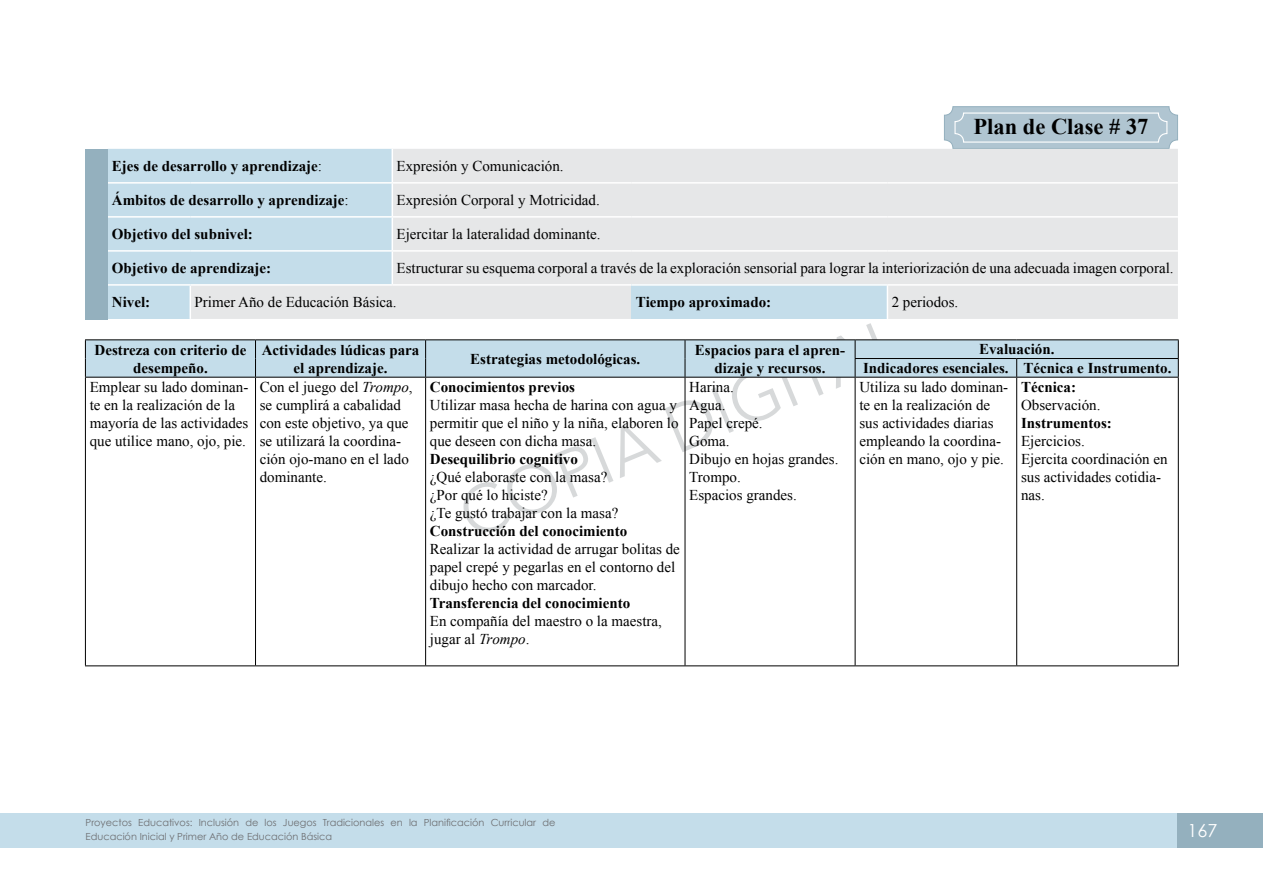
<style>
.page{position:relative;width:1263px;height:893px;background:#fff}
.page>*{position:absolute;margin:0;border:0;box-sizing:border-box;transform-origin:0 0}
.t1{font:700 22.5px "Times New Roman";color:#000}
.t2{font:18px "Century Gothic";color:#fff}
.t3{font:15px/18px "Times New Roman";color:#000}
.t4{font:700 15px/18px "Times New Roman";color:#000;text-align:center}
.t5{font:9.75px/13.5px "Century Gothic";color:#6d6e71}
.s1{font-weight:400}
.s2{font-style:italic}
</style>
<div class="page">
<div style="left:0;top:813px;width:1178px;height:34px;background:#c4ddea"></div>
<div style="left:1178px;top:813px;width:85px;height:34px;background:#94b0be"></div>
<svg style="left:463px;top:323px;width:414px;height:209px"></svg>
<div style="left:944px;top:107px;width:233px;height:41px;background:#b0c5d1;border-radius:9px"></div>
<div style="left:944px;top:106px;width:234px;height:43px;border:1px solid #94b0be;border-radius:9px"></div>
<div style="left:954px;top:112px;width:213px;height:31px;border:1px solid #fff;border-radius:9px"></div>
<div style="left:108px;top:149px;width:82px;height:135px;background:#c4ddea"></div>
<svg style="left:190px;top:149px;width:988px;height:170px;background:#e0e5e8"></svg>
<div style="left:108px;top:285px;width:82px;height:34px;background:#c4ddea"></div>
<div style="left:631px;top:285px;width:256px;height:34px;background:#c4ddea"></div>
<hr style="left:392px;top:149px;width:1px;height:33px;background:#fff">
<hr style="left:108px;top:182px;width:82px;height:2px;background:#fff">
<hr style="left:190px;top:182px;width:202px;height:2px;background:#fff">
<hr style="left:392px;top:182px;width:239px;height:2px;background:#fff">
<hr style="left:392px;top:184px;width:1px;height:32px;background:#fff">
<hr style="left:631px;top:182px;width:256px;height:2px;background:#fff">
<hr style="left:887px;top:182px;width:291px;height:2px;background:#fff">
<hr style="left:108px;top:216px;width:82px;height:2px;background:#fff">
<hr style="left:190px;top:216px;width:202px;height:2px;background:#fff">
<hr style="left:392px;top:216px;width:239px;height:2px;background:#fff">
<hr style="left:392px;top:218px;width:1px;height:32px;background:#fff">
<hr style="left:631px;top:216px;width:256px;height:2px;background:#fff">
<hr style="left:887px;top:216px;width:291px;height:2px;background:#fff">
<hr style="left:108px;top:250px;width:82px;height:2px;background:#fff">
<hr style="left:190px;top:250px;width:202px;height:2px;background:#fff">
<hr style="left:392px;top:250px;width:239px;height:2px;background:#fff">
<hr style="left:392px;top:252px;width:1px;height:32px;background:#fff">
<hr style="left:631px;top:250px;width:256px;height:2px;background:#fff">
<hr style="left:887px;top:250px;width:291px;height:2px;background:#fff">
<hr style="left:190px;top:286px;width:1px;height:33px;background:#fff">
<hr style="left:887px;top:286px;width:1px;height:33px;background:#fff">
<hr style="left:108px;top:284px;width:82px;height:2px;background:#fff">
<hr style="left:190px;top:284px;width:202px;height:2px;background:#fff">
<hr style="left:392px;top:284px;width:239px;height:2px;background:#fff">
<hr style="left:631px;top:284px;width:256px;height:2px;background:#fff">
<hr style="left:887px;top:284px;width:291px;height:2px;background:#fff">
<div style="left:85px;top:149px;width:23px;height:170px;background:#94b0be"></div>
<hr style="left:85px;top:665px;width:170px;height:1px;background:#000">
<hr style="left:255px;top:665px;width:171px;height:1px;background:#000">
<hr style="left:426px;top:665px;width:259px;height:1px;background:#000">
<hr style="left:685px;top:665px;width:170px;height:1px;background:#000">
<hr style="left:855px;top:665px;width:162px;height:1px;background:#000">
<hr style="left:1017px;top:665px;width:162px;height:1px;background:#000">
<hr style="left:85px;top:378px;width:1px;height:287px;background:#000">
<hr style="left:255px;top:378px;width:1px;height:287px;background:#000">
<hr style="left:425px;top:378px;width:1px;height:287px;background:#000">
<hr style="left:685px;top:378px;width:1px;height:287px;background:#000">
<hr style="left:855px;top:378px;width:1px;height:287px;background:#000">
<hr style="left:1016px;top:378px;width:1px;height:287px;background:#000">
<hr style="left:1178px;top:378px;width:1px;height:287px;background:#000">
<hr style="left:85px;top:339px;width:170px;height:1px;background:#000">
<hr style="left:85px;top:377px;width:170px;height:1px;background:#000">
<hr style="left:255px;top:339px;width:171px;height:1px;background:#000">
<hr style="left:255px;top:377px;width:171px;height:1px;background:#000">
<hr style="left:426px;top:339px;width:259px;height:1px;background:#000">
<hr style="left:426px;top:377px;width:259px;height:1px;background:#000">
<hr style="left:685px;top:339px;width:170px;height:1px;background:#000">
<hr style="left:685px;top:377px;width:170px;height:1px;background:#000">
<hr style="left:855px;top:339px;width:162px;height:1px;background:#000">
<hr style="left:1017px;top:339px;width:162px;height:1px;background:#000">
<hr style="left:855px;top:377px;width:162px;height:1px;background:#000">
<svg style="left:85px;top:340px;width:1094px;height:37px;background:#bdd5e2"></svg>
<hr style="left:1017px;top:377px;width:162px;height:1px;background:#000">
<h1 class="t1" style="left:973px;top:111px;width:177px">Plan de Clase # 37</h1>
<p class="t4" style="left:112px;top:157px;width:211px">Ejes de desarrollo y aprendizaje<span class="s1">:</span></p>
<p class="t3" style="left:397px;top:157px;width:169px">Expresión y Comunicación.</p>
<p class="t4" style="left:112px;top:191px;width:238px">Ámbitos de desarrollo y aprendizaje<span class="s1">:</span></p>
<p class="t3" style="left:397px;top:191px;width:205px">Expresión Corporal y Motricidad.</p>
<p class="t4" style="left:112px;top:225px;width:142px">Objetivo del subnivel:</p>
<p class="t3" style="left:397px;top:225px;width:206px">Ejercitar la lateralidad dominante.</p>
<p class="t4" style="left:112px;top:259px;width:161px">Objetivo de aprendizaje:</p>
<p class="t3" style="left:397px;top:259px;width:779px">Estructurar su esquema corporal a través de la exploración sensorial para lograr la interiorización de una adecuada imagen corporal.</p>
<p class="t4" style="left:112px;top:293px;width:40px">Nivel:</p>
<p class="t3" style="left:195px;top:293px;width:204px">Primer Año de Educación Básica.</p>
<p class="t4" style="left:636px;top:293px;width:137px">Tiempo aproximado:</p>
<p class="t3" style="left:892px;top:293px;width:68px">2 periodos.</p>
<p class="t4" style="left:95px;top:340px;width:153px">Destreza con criterio de desempeño.</p>
<p class="t4" style="left:262px;top:340px;width:159px">Actividades lúdicas para el aprendizaje.</p>
<p class="t4" style="left:470px;top:349px;width:171px">Estrategias metodológicas.</p>
<p class="t4" style="left:695px;top:340px;width:152px">Espacios para el apren&shy;dizaje y recursos.</p>
<p class="t4" style="left:863px;top:340px;width:310px;line-height:18.6px">Evaluación.<br>Indicadores esenciales. Técnica e Instrumento.</p>
<p class="t3" style="left:90px;top:378px;width:160px">Emplear su lado dominan&shy;te en la realización de la mayoría de las actividades que utilice mano, ojo, pie.</p>
<p class="t3" style="left:260px;top:378px;width:154px">Con el juego del <span class="s2">Trompo</span>, se cumplirá a cabalidad con este objetivo, ya que se utilizará la coordina&shy;ción ojo-mano en el lado dominante.</p>
<p class="t4" style="left:430px;top:377px;width:147px">Conocimientos previos</p>
<p class="t3" style="left:689px;top:378px;width:151px">Harina.<br>Agua.<br>Papel crepé.<br>Goma.<br>Dibujo en hojas grandes.<br>Trompo.<br>Espacios grandes.</p>
<p class="t3" style="left:859px;top:378px;width:150px">Utiliza su lado dominan&shy;te en la realización de sus actividades diarias empleando la coordina&shy;ción en mano, ojo y pie.</p>
<p class="t4" style="left:1021px;top:377px;width:56px">Técnica:</p>
<p class="t3" style="left:430px;top:395px;width:250px;text-align:justify">Utilizar masa hecha de harina con agua y permitir que el niño y la niña, elaboren lo que deseen con dicha masa.</p>
<p class="t4" style="left:430px;top:449px;width:149px">Desequilibrio cognitivo</p>
<p class="t3" style="left:430px;top:467px;width:190px">¿Qué elaboraste con la masa? ¿Por qué lo hiciste?<br>¿Te gustó trabajar con la masa?</p>
<p class="t4" style="left:430px;top:521px;width:199px">Construcción del conocimiento</p>
<p class="t3" style="left:430px;top:539px;width:251px">Realizar la actividad de arrugar bolitas de papel crepé y pegarlas en el contorno del dibujo hecho con marcador.</p>
<p class="t4" style="left:430px;top:593px;width:202px">Transferencia del conocimiento</p>
<p class="t3" style="left:430px;top:611px;width:234px">En compañía del maestro o la maestra, jugar al <span class="s2">Trompo</span>.</p>
<p class="t3" style="left:1021px;top:395px;width:81px">Observación.</p>
<p class="t4" style="left:1021px;top:413px;width:92px">Instrumentos:</p>
<p class="t3" style="left:1021px;top:431px;width:148px">Ejercicios.<br>Ejercita coordinación en sus actividades cotidia&shy;nas.</p>
<p class="t5" style="left:86px;top:816px;width:471px">Proyectos Educativos: Inclusión de los Juegos Tradicionales en la Planificación Curricular de<br>Educación Inicial y Primer Año de Educación Básica</p>
<p class="t2" style="left:1187px;top:819px;width:31px">167</p>
</div>
